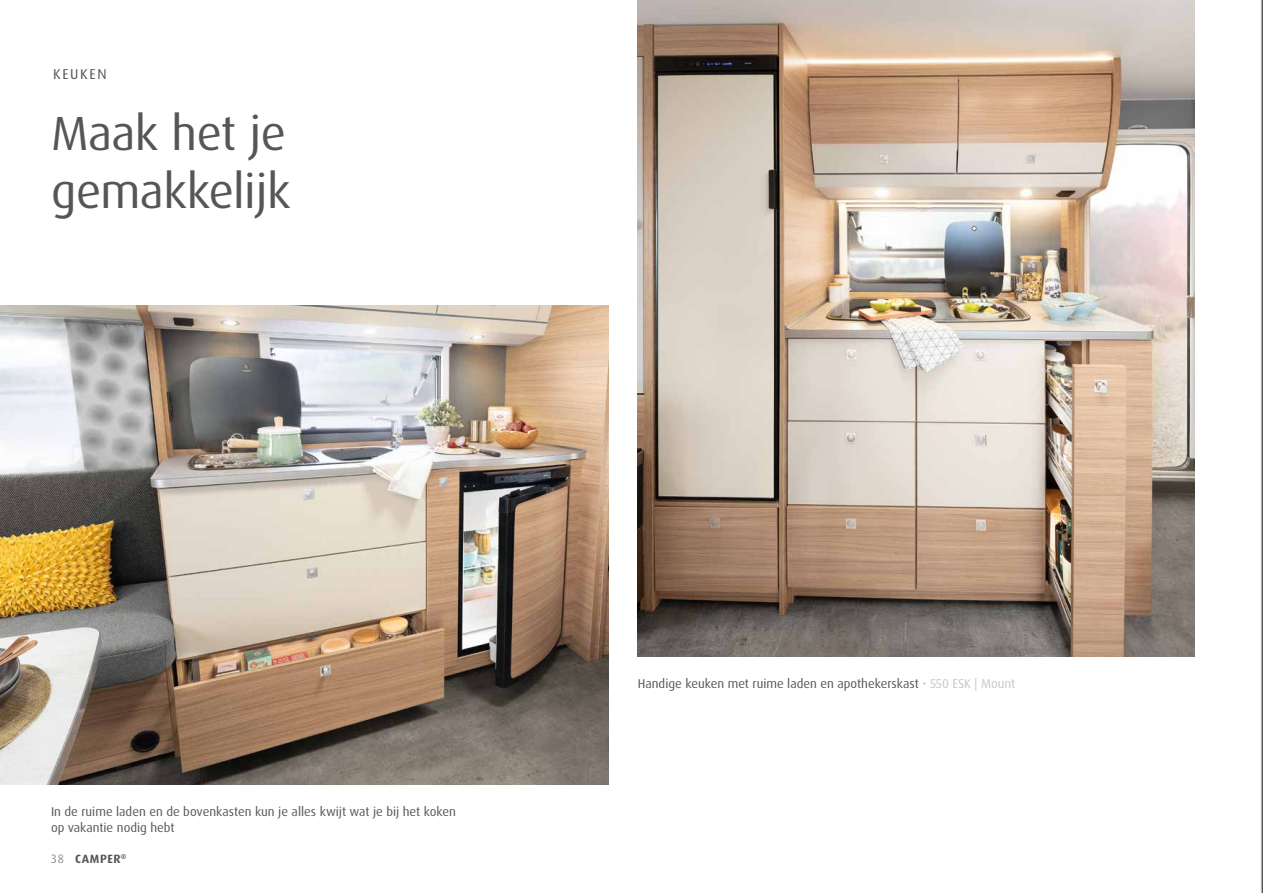
<style>
.page{position:relative;width:1263px;height:893px;background:#fff}
.page>*{position:absolute;margin:0;border:0;box-sizing:border-box;transform-origin:0 0}
.t1{font:48px/58.5px "Dax OT";letter-spacing:-.01em;color:#565656}
.t2{font:14.25px "Dax Pro";letter-spacing:.115em;color:#565656}
.t3{font:12.75px/16.5px "Dax OT";color:#565656}
.t4{font:700 12px "Dax Pro";letter-spacing:.045em;color:#565656}
.s1{font-family:"Dax OT";font-weight:300}
.s2{color:#c5c6c6}
</style>
<div class="page">
<img style="left:0;top:306px;width:608px;height:479px">
<img style="left:638px;top:0;width:557px;height:657px">
<svg style="left:1261px;top:0;width:2px;height:893px"></svg>
<p class="t2" style="left:53px;top:65px;width:55px">KEUKEN</p>
<h1 class="t1" style="left:51px;top:105px;width:241px">Maak het je gemakkelijk</h1>
<p class="t3" style="left:51px;top:803px;width:406px">In de ruime laden en de bovenkasten kun je alles kwijt wat je bij het koken op vakantie nodig hebt</p>
<p class="t4" style="left:51px;top:851px;width:77px"><span class="s1">38</span> CAMPER<sup>®</sup></p>
<p class="t3" style="left:638px;top:676px;width:379px">Handige keuken met ruime laden en apothekerskast <span class="s2">• 550 ESK | Mount</span></p>
</div>
